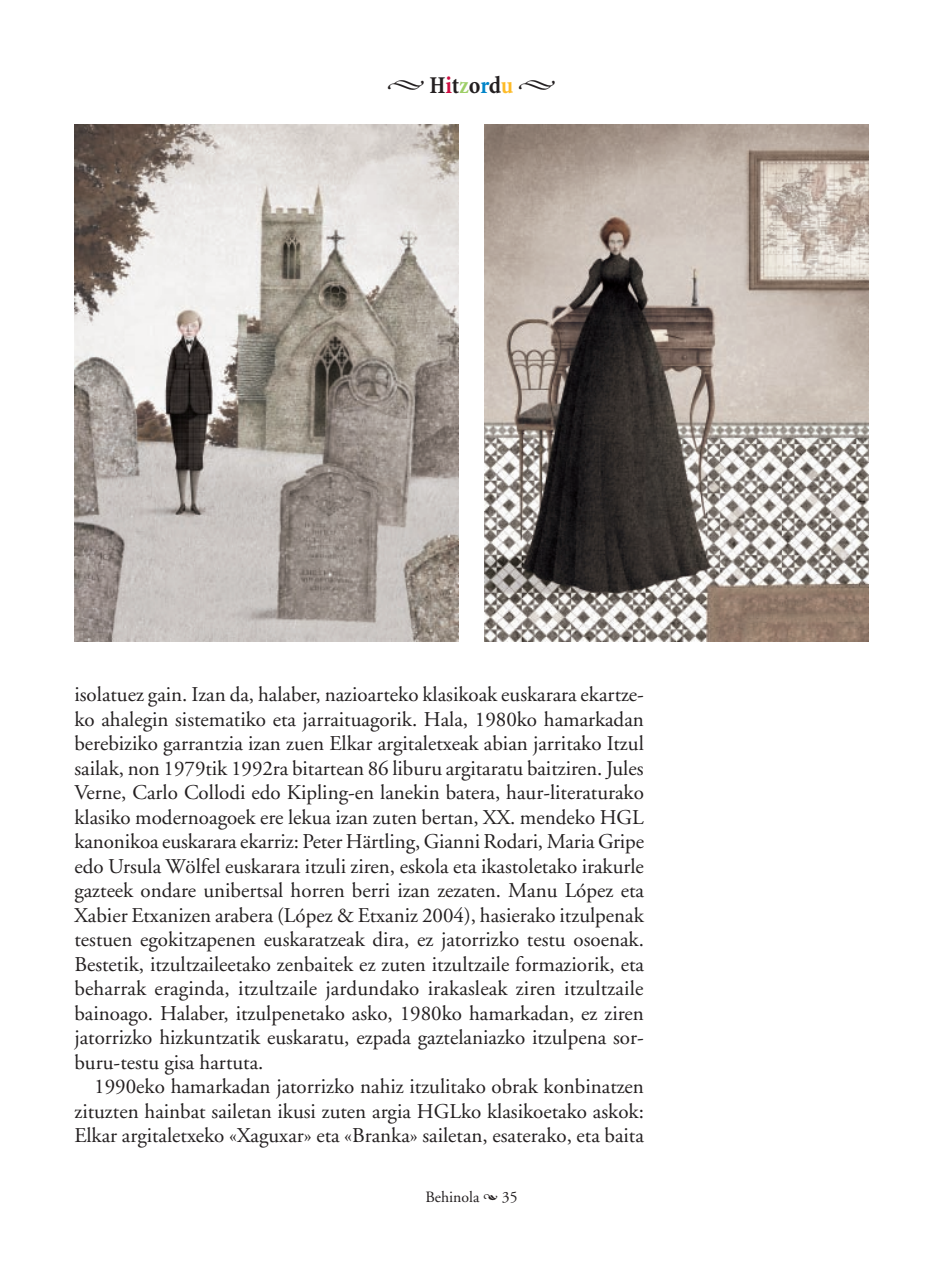
<style>
.page{position:relative;width:943px;height:1265px;background:#fff}
.page>*{position:absolute;margin:0;border:0;box-sizing:border-box;transform-origin:0 0}
.t1{font:700 condensed 24.5px "Minion";letter-spacing:-.01em;color:#231f20}
.t2{font:21px/24.5px "Adobe Garamond";color:#231f20;text-align:justify}
.t3{font:15.75px "Adobe Garamond";color:#231f20}
.s1{color:#cf0d41}
.s2{color:#9dce66}
.s3{color:#0084c8}
.s4{color:#fdbb28}
</style>
<div class="page">
<img style="left:74px;top:124px;width:385px;height:518px">
<img style="left:484px;top:124px;width:384px;height:518px">
<p class="t1" style="left:429px;top:72px;width:85px">H<span class="s1">i</span>t<span class="s2">z</span>o<span class="s3">r</span>d<span class="s4">u</span></p>
<p class="t2" style="left:74px;top:683px;width:571px">isolatuez gain. Izan da, halaber, nazioarteko klasikoak euskarara ekartze&shy;ko ahalegin sistematiko eta jarraituagorik. Hala, 1980ko hamarkadan berebiziko garrantzia izan zuen Elkar argitaletxeak abian jarritako Itzul sailak, non 1979tik 1992ra bitartean 86 liburu argitaratu baitziren. Jules Verne, Carlo Collodi edo Kipling-en lanekin batera, haur-literaturako klasiko modernoagoek ere lekua izan zuten bertan, XX. mendeko HGL kanonikoa euskarara ekarriz: Peter Härtling, Gianni Rodari, Maria Gripe edo Ursula Wölfel euskarara itzuli ziren, eskola eta ikastoletako irakurle gazteek ondare unibertsal horren berri izan zezaten. Manu López eta Xabier Etxanizen arabera (López &amp; Etxaniz 2004), hasierako itzulpenak testuen egokitzapenen euskaratzeak dira, ez jatorrizko testu osoenak.<br>Bestetik, itzultzaileetako zenbaitek ez zuten itzultzaile formaziorik, eta beharrak eraginda, itzultzaile jardundako irakasleak ziren itzultzaile bainoago. Halaber, itzulpenetako asko, 1980ko hamarkadan, ez ziren jatorrizko hizkuntzatik euskaratu, ezpada gaztelaniazko itzulpena sor&shy;buru-testu gisa hartuta.</p>
<p class="t2" style="left:74px;top:1075px;width:571px;text-indent:20px">1990eko hamarkadan jatorrizko nahiz itzulitako obrak konbinatzen zituzten hainbat sailetan ikusi zuten argia HGLko klasikoetako askok:<br>Elkar argitaletxeko «Xaguxar» eta «Branka» sailetan, esaterako, eta baita</p>
<p class="t3" style="left:425px;top:1189px;width:56px">Behinola</p>
<p class="t3" style="left:502px;top:1189px;width:17px">35</p>
</div>
